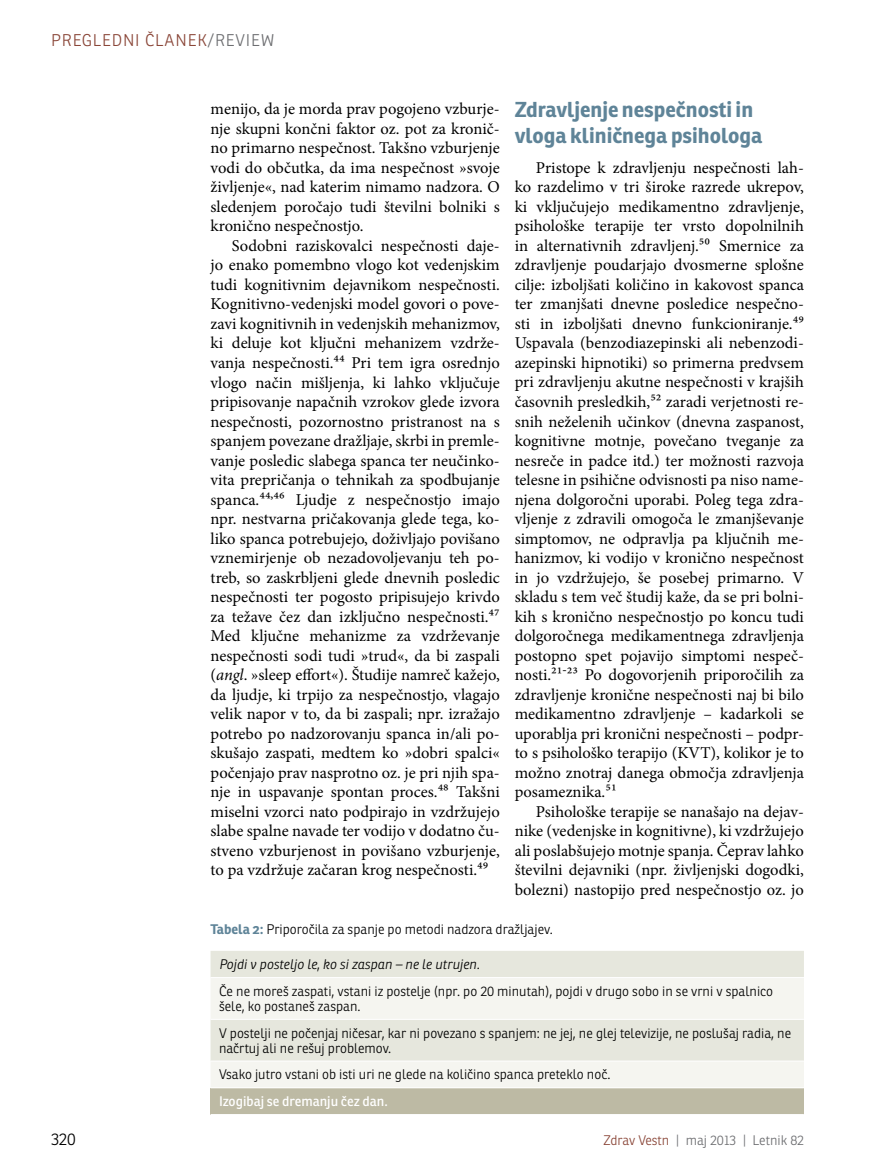
<style>
.page{position:relative;width:872px;height:1166px;background:#fff}
.page>*{position:absolute;margin:0;border:0;box-sizing:border-box;transform-origin:0 0}
.t1{font:700 21px/25.5px "Ronnia";color:#5f8498}
.t2{font:16.5px/19.5px "Minion Pro";color:#000;text-align:justify}
.t3{font:300 16.5px "Ronnia";letter-spacing:.05em;color:#8a4638}
.t4{font:300 16.5px "Ronnia";color:#000}
.t5{font:300 13.5px/15px "Ronnia";color:#000}
.t6{font:italic 300 13.5px "Ronnia";color:#000}
.t7{font:300 13.5px "Ronnia";letter-spacing:-.01em;color:#6d6e71}
.t8{font:13.5px "Ronnia";color:#fff}
.s1{color:#6d6e71}
.s2{font-style:italic}
.s3{font-weight:700;color:#5f8498}
.s4{color:#8a4638}
</style>
<div class="page">
<div style="left:210px;top:951px;width:594px;height:25px;background:#e6e7dd"></div>
<svg style="left:210px;top:978px;width:594px;height:109px;fill:#f5f5f0"></svg>
<div style="left:210px;top:1087px;width:594px;height:27px;background:#bdbaa4"></div>
<hr style="left:210px;top:1018px;width:594px;height:1px;background:#fff">
<hr style="left:210px;top:1060px;width:594px;height:1px;background:#fff">
<hr style="left:210px;top:1087px;width:594px;height:1px;background:#fff">
<hr style="left:210px;top:1113px;width:594px;height:1px;background:#fff">
<p class="t3" style="left:51px;top:30px;width:225px">Pregledni članek<span class="s1">/Review</span></p>
<p class="t2" style="left:210px;top:99px;width:291px">menijo, da je morda prav pogojeno vzburje&shy;nje skupni končni faktor oz. pot za kronič&shy;no primarno nespečnost. Takšno vzburjenje vodi do občutka, da ima nespečnost »svoje življenje«, nad katerim nimamo nadzora. O sledenjem poročajo tudi številni bolniki s kronično nespečnostjo.</p>
<p class="t2" style="left:210px;top:236px;width:291px;text-indent:21px">Sodobni raziskovalci nespečnosti daje&shy;jo enako pomembno vlogo kot vedenjskim tudi kognitivnim dejavnikom nespečnosti.<br>Kognitivno-vedenjski model govori o pove&shy;zavi kognitivnih in vedenjskih mehanizmov, ki deluje kot ključni mehanizem vzdrže&shy;vanja nespečnosti.44 Pri tem igra osrednjo vlogo način mišljenja, ki lahko vključuje pripisovanje napačnih vzrokov glede izvora nespečnosti, pozornostno pristranost na s spanjem povezane dražljaje, skrbi in premle&shy;vanje posledic slabega spanca ter neučinko&shy;vita prepričanja o tehnikah za spodbujanje spanca.44,46 Ljudje z nespečnostjo imajo npr. nestvarna pričakovanja glede tega, ko&shy;liko spanca potrebujejo, doživljajo povišano vznemirjenje ob nezadovoljevanju teh po&shy;treb, so zaskrbljeni glede dnevnih posledic nespečnosti ter pogosto pripisujejo krivdo za težave čez dan izključno nespečnosti.47<br>Med ključne mehanizme za vzdrževanje nespečnosti sodi tudi »trud«, da bi zaspali (<span class="s2">angl</span>. »sleep effort«). Študije namreč kažejo, da ljudje, ki trpijo za nespečnostjo, vlagajo velik napor v to, da bi zaspali; npr. izražajo potrebo po nadzorovanju spanca in/ali po&shy;skušajo zaspati, medtem ko »dobri spalci« počenjajo prav nasprotno oz. je pri njih spa&shy;nje in uspavanje spontan proces.48 Takšni miselni vzorci nato podpirajo in vzdržujejo slabe spalne navade ter vodijo v dodatno ču&shy;stveno vzburjenost in povišano vzburjenje, to pa vzdržuje začaran krog nespečnosti.49</p>
<p class="t1" style="left:514px;top:97px;width:249px">Zdravljenje nespečnosti in vloga kliničnega psihologa</p>
<p class="t2" style="left:514px;top:158px;width:291px;text-indent:21px">Pristope k zdravljenju nespečnosti lah&shy;ko razdelimo v tri široke razrede ukrepov, ki vključujejo medikamentno zdravljenje, psihološke terapije ter vrsto dopolnilnih in alternativnih zdravljenj.50 Smernice za zdravljenje poudarjajo dvosmerne splošne cilje: izboljšati količino in kakovost spanca ter zmanjšati dnevne posledice nespečno&shy;sti in izboljšati dnevno funkcioniranje.49<br>Uspavala (benzodiazepinski ali nebenzodi&shy;azepinski hipnotiki) so primerna predvsem pri zdravljenju akutne nespečnosti v krajših časovnih presledkih,52 zaradi verjetnosti re&shy;snih neželenih učinkov (dnevna zaspanost, kognitivne motnje, povečano tveganje za nesreče in padce itd.) ter možnosti razvoja telesne in psihične odvisnosti pa niso name&shy;njena dolgoročni uporabi. Poleg tega zdra&shy;vljenje z zdravili omogoča le zmanjševanje simptomov, ne odpravlja pa ključnih me&shy;hanizmov, ki vodijo v kronično nespečnost in jo vzdržujejo, še posebej primarno. V skladu s tem več študij kaže, da se pri bolni&shy;kih s kronično nespečnostjo po koncu tudi dolgoročnega medikamentnega zdravljenja postopno spet pojavijo simptomi nespeč&shy;nosti.21-23 Po dogovorjenih priporočilih za zdravljenje kronične nespečnosti naj bi bilo medikamentno zdravljenje – kadarkoli se uporablja pri kronični nespečnosti – podpr&shy;to s psihološko terapijo (KVT), kolikor je to možno znotraj danega območja zdravljenja posameznika.51</p>
<p class="t2" style="left:514px;top:801px;width:291px;text-indent:21px">Psihološke terapije se nanašajo na dejav&shy;nike (vedenjske in kognitivne), ki vzdržujejo ali poslabšujejo motnje spanja. Čeprav lahko številni dejavniki (npr. življenjski dogodki, bolezni) nastopijo pred nespečnostjo oz. jo</p>
<p class="t5" style="left:210px;top:921px;width:344px"><span class="s3">Tabela 2:</span> Priporočila za spanje po metodi nadzora dražljajev.</p>
<p class="t6" style="left:219px;top:955px;width:262px">Pojdi v posteljo le, ko si zaspan – ne le utrujen.</p>
<p class="t5" style="left:219px;top:983px;width:555px">Če ne moreš zaspati, vstani iz postelje (npr. po 20 minutah), pojdi v drugo sobo in se vrni v spalnico šele, ko postaneš zaspan.</p>
<p class="t5" style="left:219px;top:1024px;width:573px">V postelji ne počenjaj ničesar, kar ni povezano s spanjem: ne jej, ne glej televizije, ne poslušaj radia, ne načrtuj ali ne rešuj problemov.</p>
<p class="t5" style="left:219px;top:1066px;width:393px">Vsako jutro vstani ob isti uri ne glede na količino spanca preteklo noč.</p>
<p class="t8" style="left:219px;top:1092px;width:170px">Izogibaj se dremanju čez dan.</p>
<p class="t4" style="left:51px;top:1128px;width:26px">320</p>
<p class="t7" style="left:603px;top:1131px;width:202px"><span class="s4">Zdrav Vestn</span> | maj 2013 | Letnik 82</p>
</div>
